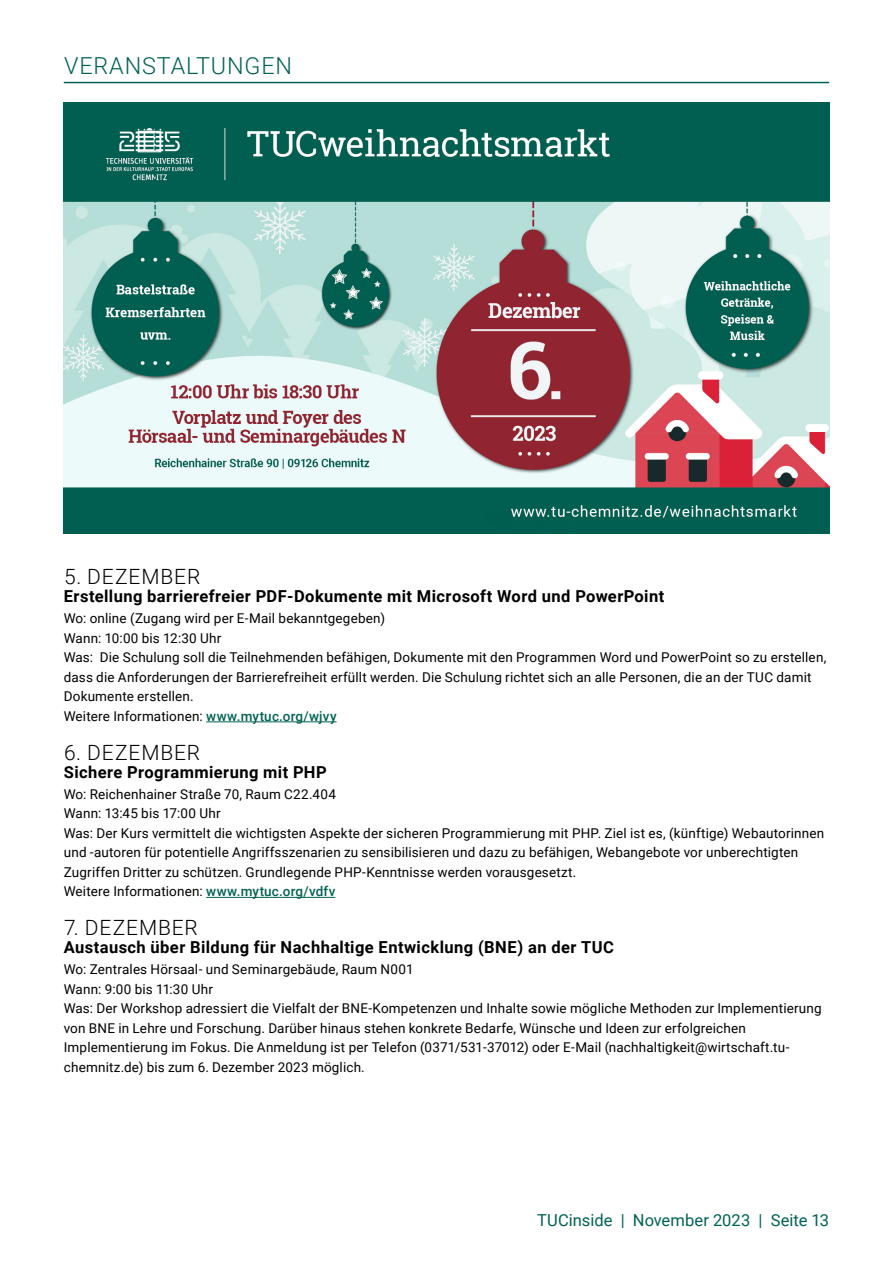
<style>
.page{position:relative;width:893px;height:1263px;background:#fff}
.page>*{position:absolute;margin:0;border:0;box-sizing:border-box;transform-origin:0 0}
.H1_Kapitel__Aus_den{font:300 23.4px "Roboto";letter-spacing:.035em;color:#006254}
.Datum{font:300 21px "Roboto";letter-spacing:.04em;color:#000}
.H3__Haupt-__Überschrift{font:700 16.5px "Roboto";letter-spacing:.025em;color:#000}
.t1{font:16.5px "Roboto";letter-spacing:.005em;color:#006254}
.Fließtext_deutsch{font:13.5px/19.5px "Roboto";letter-spacing:.01em;color:#000}
.s1{font-weight:500;color:#006254}
</style>
<div class="page">
<hr style="left:64px;top:82px;width:765px;height:1px;background:#006254">
<hr style="left:206px;top:721px;width:131px;height:1px;background:#006254">
<img style="left:64px;top:103px;width:765px;height:430px">
<hr style="left:206px;top:897px;width:129px;height:1px;background:#006254">
<h1 class="H1_Kapitel__Aus_den" style="left:64px;top:50px;width:229px">VERANSTALTUNGEN</h1>
<p class="Datum" style="left:64px;top:562px;width:138px">5. DEZEMBER</p>
<h2 class="H3__Haupt-__Überschrift" style="left:64px;top:585px;width:602px">Erstellung barrierefreier PDF-Dokumente mit Microsoft Word und PowerPoint</h2>
<p class="Fließtext_deutsch" style="left:64px;top:608px;width:323px">Wo: online (Zugang wird per E-Mail bekanntgegeben)</p>
<p class="Fließtext_deutsch" style="left:64px;top:628px;width:159px">Wann: 10:00 bis 12:30 Uhr</p>
<p class="Fließtext_deutsch" style="left:64px;top:647px;width:764px">Was: Die Schulung soll die Teilnehmenden befähigen, Dokumente mit den Programmen Word und PowerPoint so zu erstellen, dass die Anforderungen der Barrierefreiheit erfüllt werden. Die Schulung richtet sich an alle Personen, die an der TUC damit<br>Dokumente erstellen.</p>
<p class="Fließtext_deutsch" style="left:64px;top:706px;width:274px">Weitere Informationen: <span class="s1">www.mytuc.org/wjvy</span></p>
<p class="Datum" style="left:64px;top:738px;width:138px">6. DEZEMBER</p>
<h3 class="H3__Haupt-__Überschrift" style="left:64px;top:760px;width:265px">Sichere Programmierung mit PHP</h3>
<p class="Fließtext_deutsch" style="left:64px;top:784px;width:274px">Wo: Reichenhainer Straße 70, Raum C22.404</p>
<p class="Fließtext_deutsch" style="left:64px;top:803px;width:158px">Wann: 13:45 bis 17:00 Uhr</p>
<p class="Fließtext_deutsch" style="left:64px;top:823px;width:762px">Was: Der Kurs vermittelt die wichtigsten Aspekte der sicheren Programmierung mit PHP. Ziel ist es, (künftige) Webautorinnen und -autoren für potentielle Angriffsszenarien zu sensibilisieren und dazu zu befähigen, Webangebote vor unberechtigten<br>Zugriffen Dritter zu schützen. Grundlegende PHP-Kenntnisse werden vorausgesetzt.</p>
<p class="Fließtext_deutsch" style="left:64px;top:881px;width:273px">Weitere Informationen: <span class="s1">www.mytuc.org/vdfv</span></p>
<p class="Datum" style="left:64px;top:913px;width:135px">7. DEZEMBER</p>
<h3 class="H3__Haupt-__Überschrift" style="left:64px;top:936px;width:552px">Austausch über Bildung für Nachhaltige Entwicklung (BNE) an der TUC</h3>
<p class="Fließtext_deutsch" style="left:64px;top:959px;width:351px">Wo: Zentrales Hörsaal- und Seminargebäude, Raum N001</p>
<p class="Fließtext_deutsch" style="left:64px;top:979px;width:151px">Wann: 9:00 bis 11:30 Uhr</p>
<p class="Fließtext_deutsch" style="left:64px;top:998px;width:759px">Was: Der Workshop adressiert die Vielfalt der BNE-Kompetenzen und Inhalte sowie mögliche Methoden zur Implementierung von BNE in Lehre und Forschung. Darüber hinaus stehen konkrete Bedarfe, Wünsche und Ideen zur erfolgreichen Implementierung im Fokus. Die Anmeldung ist per Telefon (0371/531-37012) oder E-Mail (nachhaltigkeit@wirtschaft.tu&shy;chemnitz.de) bis zum 6. Dezember 2023 möglich.</p>
<p class="t1" style="left:537px;top:1209px;width:294px">TUCinside | November 2023 | Seite 13</p>
</div>
